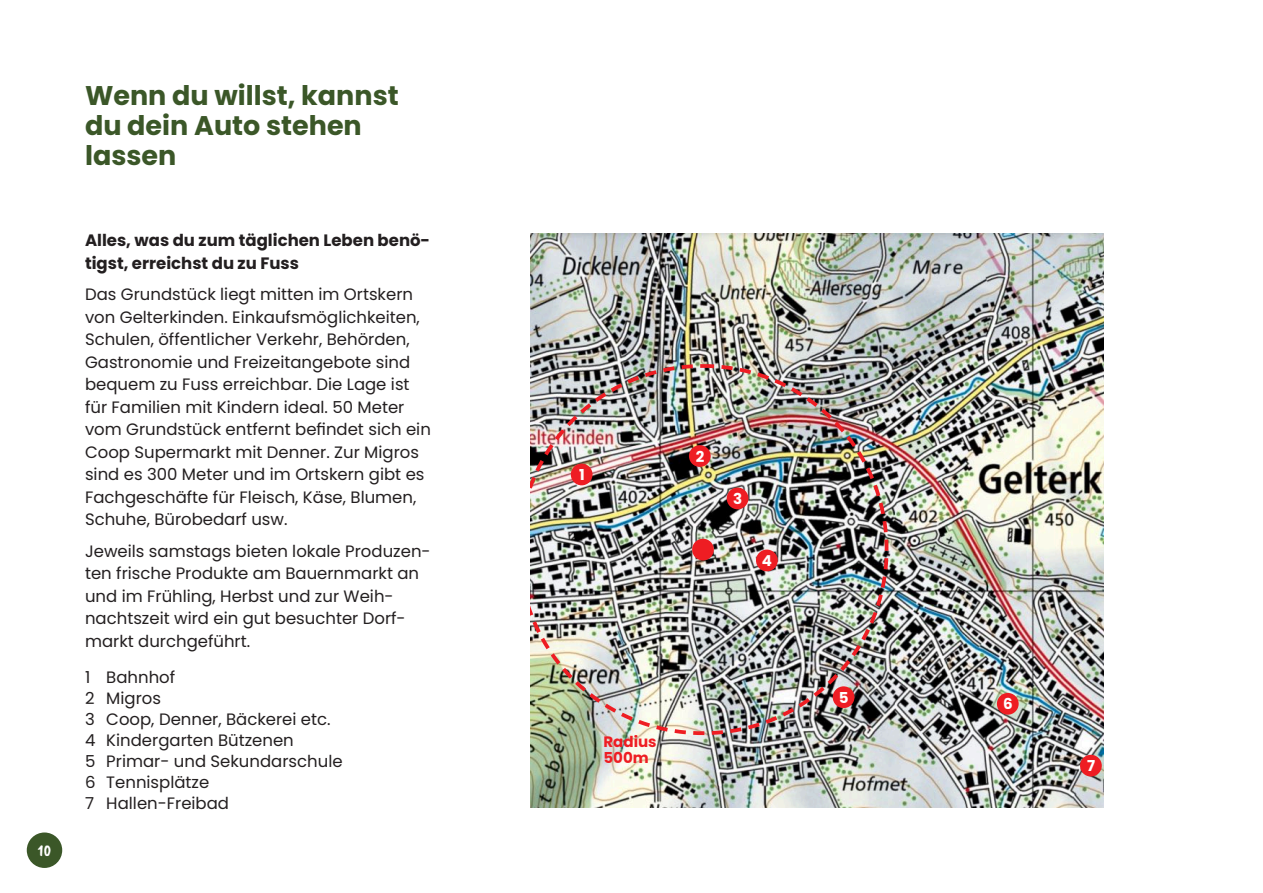
<style>
.page{position:relative;width:1263px;height:893px;background:#fff}
.page>*{position:absolute;margin:0;border:0;box-sizing:border-box;transform-origin:0 0}
.t1{font:700 27px/30px "Poppins";color:#3b5728}
.t2{font:16.5px/22.5px "Poppins";color:#231f20}
.t3{font:700 16.5px/22.5px "Poppins";color:#231f20}
.t4{font:16.5px "Caveat Brush";color:#fff}
.t5{font:700 15px/16.5px "Poppins";color:#ee1d23}
.t6{font:700 15px "Poppins";color:#fff}
</style>
<div class="page">
<img style="left:531px;top:234px;width:573px;height:574px">
<img style="left:531px;top:364px;width:357px;height:371px">
<div style="left:692px;top:539px;width:22px;height:21px;background:#ee1d23;border-radius:50%"></div>
<div style="left:571px;top:464px;width:21px;height:21px;background:#ee1d23;border-radius:50%"></div>
<div style="left:689px;top:445px;width:22px;height:22px;background:#ee1d23;border-radius:50%"></div>
<div style="left:727px;top:488px;width:21px;height:21px;background:#ee1d23;border-radius:50%"></div>
<div style="left:756px;top:550px;width:22px;height:21px;background:#ee1d23;border-radius:50%"></div>
<div style="left:833px;top:686px;width:21px;height:22px;background:#ee1d23;border-radius:50%"></div>
<div style="left:1080px;top:755px;width:22px;height:21px;background:#ee1d23;border-radius:50%"></div>
<div style="left:997px;top:693px;width:22px;height:22px;background:#ee1d23;border-radius:50%"></div>
<div style="left:27px;top:832px;width:35px;height:36px;background:#3b5728;border-radius:50%"></div>
<p class="t4" style="left:38px;top:840px;width:15px">10</p>
<h1 class="t1" style="left:85px;top:81px;width:315px">Wenn du willst, kannst du dein Auto stehen lassen</h1>
<p class="t3" style="left:85px;top:229px;width:347px">Alles, was du zum täglichen Leben benö&shy;tigst, erreichst du zu Fuss</p>
<p class="t2" style="left:85px;top:283px;width:347px">Das Grundstück liegt mitten im Ortskern von Gelterkinden. Einkaufsmöglichkeiten, Schulen, öffentlicher Verkehr, Behörden, Gastronomie und Freizeitangebote sind bequem zu Fuss erreichbar. Die Lage ist für Familien mit Kindern ideal. 50 Meter vom Grundstück entfernt befindet sich ein Coop Supermarkt mit Denner. Zur Migros sind es 300 Meter und im Ortskern gibt es Fachgeschäfte für Fleisch, Käse, Blumen, Schuhe, Bürobedarf usw.</p>
<p class="t2" style="left:85px;top:540px;width:347px">Jeweils samstags bieten lokale Produzen&shy;ten frische Produkte am Bauernmarkt an und im Frühling, Herbst und zur Weih&shy;nachtszeit wird ein gut besuchter Dorf&shy;markt durchgeführt.</p>
<p class="t2" style="left:85px;top:666px;width:259px;line-height:21px">1 Bahnhof<br>2 Migros<br>3 Coop, Denner, Bäckerei etc.<br>4 Kindergarten Bützenen<br>5 Primar- und Sekundarschule<br>6 Tennisplätze<br>7 Hallen-Freibad</p>
<p class="t6" style="left:579px;top:464px;width:7px">1</p>
<p class="t6" style="left:696px;top:446px;width:10px">2</p>
<p class="t6" style="left:733px;top:488px;width:11px">3</p>
<p class="t6" style="left:762px;top:550px;width:12px">4</p>
<p class="t5" style="left:603px;top:733px;width:55px">Radius<br>500m</p>
<p class="t6" style="left:839px;top:687px;width:11px">5</p>
<p class="t6" style="left:1003px;top:694px;width:11px">6</p>
<p class="t6" style="left:1087px;top:756px;width:10px">7</p>
</div>
